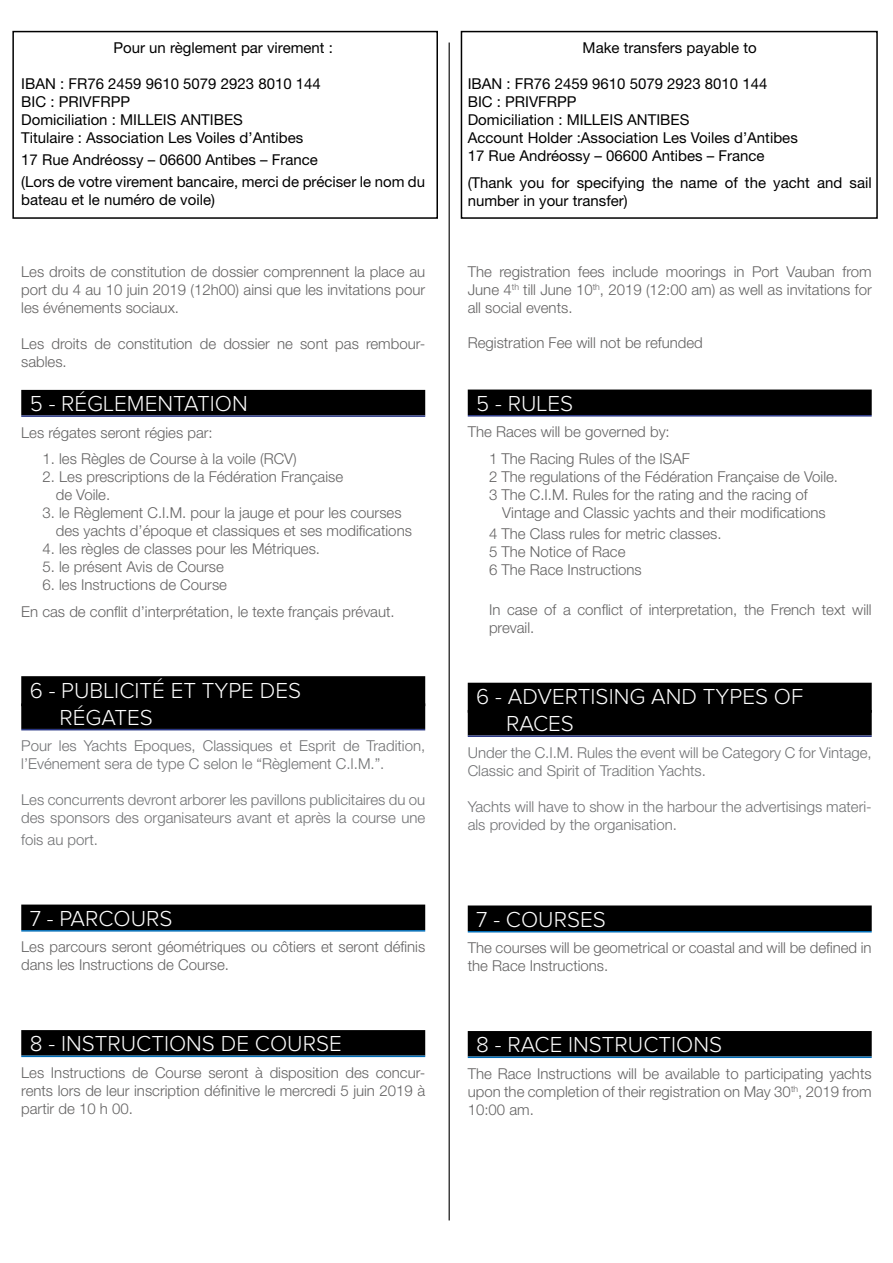
<style>
.page{position:relative;width:893px;height:1263px;background:#fff}
.page>*{position:absolute;margin:0;border:0;box-sizing:border-box;transform-origin:0 0}
.t1{font:300 22.5px "Proxima Nova";color:#fff}
.t2{font:300 15px/18px "Helvetica Neue LT Std";color:#646363;text-align:justify}
.t3{font:15px/18px "Helvetica Neue LT Std";color:#000}
.t4{font:300 15px/18px "Helvetica Neue LT Std";color:#707173}
</style>
<div class="page">
<div style="left:21px;top:390px;width:404px;height:25px;background:#000"></div>
<hr style="left:21px;top:415px;width:404px;height:2px;background:#283583">
<div style="left:21px;top:676px;width:404px;height:30px;background:#000"></div>
<div style="left:21px;top:703px;width:404px;height:26px;background:#000"></div>
<hr style="left:21px;top:729px;width:404px;height:1px;background:#283583">
<div style="left:21px;top:904px;width:404px;height:26px;background:#000"></div>
<hr style="left:21px;top:930px;width:404px;height:1px;background:#006cb6">
<div style="left:21px;top:1030px;width:404px;height:25px;background:#000"></div>
<hr style="left:21px;top:1055px;width:404px;height:2px;background:#006cb6">
<div style="left:468px;top:390px;width:404px;height:25px;background:#000"></div>
<hr style="left:468px;top:415px;width:404px;height:2px;background:#283583">
<div style="left:468px;top:683px;width:404px;height:30px;background:#000"></div>
<div style="left:468px;top:710px;width:404px;height:25px;background:#000"></div>
<hr style="left:468px;top:735px;width:404px;height:2px;background:#283583">
<div style="left:468px;top:905px;width:404px;height:26px;background:#000"></div>
<hr style="left:468px;top:931px;width:404px;height:1px;background:#006cb6">
<div style="left:468px;top:1031px;width:404px;height:25px;background:#000"></div>
<hr style="left:468px;top:1056px;width:404px;height:2px;background:#006cb6">
<div style="left:461px;top:31px;width:417px;height:188px;border:2px solid #000"></div>
<div style="left:12px;top:31px;width:426px;height:188px;border:2px solid #000"></div>
<hr style="left:449px;top:43px;width:1px;height:1177px;background:#000">
<p class="t3" style="left:113px;top:39px;width:221px">Pour un règlement par virement :</p>
<p class="t3" style="left:21px;top:75px;width:301px">IBAN : FR76 2459 9610 5079 2923 8010 144</p>
<p class="t3" style="left:21px;top:93px;width:110px">BIC : PRIVFRPP</p>
<p class="t3" style="left:21px;top:111px;width:223px">Domiciliation : MILLEIS ANTIBES</p>
<p class="t3" style="left:21px;top:129px;width:283px">Titulaire : Association Les Voiles d’Antibes</p>
<p class="t3" style="left:21px;top:150px;width:298px">17 Rue Andréossy – 06600 Antibes – France</p>
<p class="t3" style="left:21px;top:173px;width:405px">(Lors de votre virement bancaire, merci de préciser le nom du</p>
<p class="t3" style="left:21px;top:191px;width:195px">bateau et le numéro de voile)</p>
<p class="t2" style="left:21px;top:262px;width:405px">Les droits de constitution de dossier comprennent la place au port du 4 au 10 juin 2019 (12h00) ainsi que les invitations pour les événements sociaux.</p>
<p class="t2" style="left:21px;top:334px;width:405px">Les droits de constitution de dossier ne sont pas rembour&shy;sables.</p>
<p class="t1" style="left:30px;top:391px;width:220px">5 - RÉGLEMENTATION</p>
<p class="t2" style="left:21px;top:423px;width:193px">Les régates seront régies par:</p>
<p class="t2" style="left:43px;top:449px;width:256px">1. les Règles de Course à la voile (RCV)</p>
<p class="t2" style="left:43px;top:467px;width:302px">2. Les prescriptions de la Fédération Française</p>
<p class="t2" style="left:56px;top:485px;width:56px">de Voile.</p>
<p class="t2" style="left:43px;top:503px;width:361px">3. le Règlement C.I.M. pour la jauge et pour les courses</p>
<p class="t2" style="left:56px;top:521px;width:358px">des yachts d’époque et classiques et ses modifications</p>
<p class="t2" style="left:43px;top:539px;width:279px">4. les règles de classes pour les Métriques.</p>
<p class="t2" style="left:43px;top:557px;width:183px">5. le présent Avis de Course</p>
<p class="t2" style="left:43px;top:575px;width:186px">6. les Instructions de Course</p>
<p class="t2" style="left:21px;top:602px;width:375px">En cas de conflit d’interprétation, le texte français prévaut.</p>
<p class="t1" style="left:30px;top:678px;width:273px">6 - PUBLICITÉ ET TYPE DES</p>
<p class="t1" style="left:60px;top:705px;width:95px">RÉGATES</p>
<p class="t4" style="left:21px;top:736px;width:405px">Pour les Yachts Epoques, Classiques et Esprit de Tradition, l’Evénement sera de type C selon le “Règlement C.I.M.”.</p>
<p class="t4" style="left:21px;top:790px;width:405px">Les concurrents devront arborer les pavillons publicitaires du ou des sponsors des organisateurs avant et après la course une</p>
<p class="t4" style="left:21px;top:830px;width:78px">fois au port.</p>
<p class="t1" style="left:30px;top:906px;width:144px">7 - PARCOURS</p>
<p class="t2" style="left:21px;top:938px;width:405px">Les parcours seront géométriques ou côtiers et seront définis dans les Instructions de Course.</p>
<p class="t1" style="left:30px;top:1031px;width:314px">8 - INSTRUCTIONS DE COURSE</p>
<p class="t2" style="left:21px;top:1063px;width:405px">Les Instructions de Course seront à disposition des concur&shy;rents lors de leur inscription définitive le mercredi 5 juin 2019 à partir de 10 h 00.</p>
<p class="t3" style="left:583px;top:39px;width:176px">Make transfers payable to</p>
<p class="t3" style="left:468px;top:75px;width:301px">IBAN : FR76 2459 9610 5079 2923 8010 144</p>
<p class="t3" style="left:468px;top:93px;width:110px">BIC : PRIVFRPP</p>
<p class="t3" style="left:468px;top:111px;width:223px">Domiciliation : MILLEIS ANTIBES</p>
<p class="t3" style="left:468px;top:129px;width:332px">Account Holder :Association Les Voiles d’Antibes</p>
<p class="t3" style="left:468px;top:147px;width:298px">17 Rue Andréossy – 06600 Antibes – France</p>
<p class="t3" style="left:468px;top:173px;width:405px">(Thank you for specifying the name of the yacht and sail number in your transfer)</p>
<p class="t2" style="left:468px;top:262px;width:405px">The registration fees include moorings in Port Vauban from June 4<sup>th</sup> till June 10<sup>th</sup>, 2019 (12:00 am) as well as invitations for all social events.</p>
<p class="t2" style="left:468px;top:333px;width:237px">Registration Fee will not be refunded</p>
<p class="t1" style="left:476px;top:391px;width:98px">5 - RULES</p>
<p class="t2" style="left:468px;top:423px;width:204px">The Races will be governed by:</p>
<p class="t2" style="left:489px;top:449px;width:202px">1 The Racing Rules of the ISAF</p>
<p class="t2" style="left:489px;top:467px;width:351px">2 The regulations of the Fédération Française de Voile.</p>
<p class="t2" style="left:489px;top:485px;width:320px">3 The C.I.M. Rules for the rating and the racing of</p>
<p class="t2" style="left:502px;top:503px;width:325px">Vintage and Classic yachts and their modifications</p>
<p class="t2" style="left:489px;top:525px;width:234px">4 The Class rules for metric classes.</p>
<p class="t2" style="left:489px;top:543px;width:138px">5 The Notice of Race</p>
<p class="t2" style="left:489px;top:561px;width:154px">6 The Race Instructions</p>
<p class="t2" style="left:489px;top:600px;width:384px">In case of a conflict of interpretation, the French text will prevail.</p>
<p class="t1" style="left:476px;top:684px;width:329px">6 - ADVERTISING AND TYPES OF</p>
<p class="t1" style="left:506px;top:711px;width:69px">RACES</p>
<p class="t4" style="left:468px;top:743px;width:405px">Under the C.I.M. Rules the event will be Category C for Vintage,<br>Classic and Spirit of Tradition Yachts.</p>
<p class="t4" style="left:468px;top:797px;width:405px">Yachts will have to show in the harbour the advertisings materi&shy;als provided by the organisation.</p>
<p class="t1" style="left:476px;top:907px;width:131px">7 - COURSES</p>
<p class="t2" style="left:468px;top:938px;width:405px">The courses will be geometrical or coastal and will be defined in the Race Instructions.</p>
<p class="t1" style="left:476px;top:1032px;width:247px">8 - RACE INSTRUCTIONS</p>
<p class="t2" style="left:468px;top:1064px;width:405px">The Race Instructions will be available to participating yachts upon the completion of their registration on May 30<sup>th</sup>, 2019 from 10:00 am.</p>
</div>
